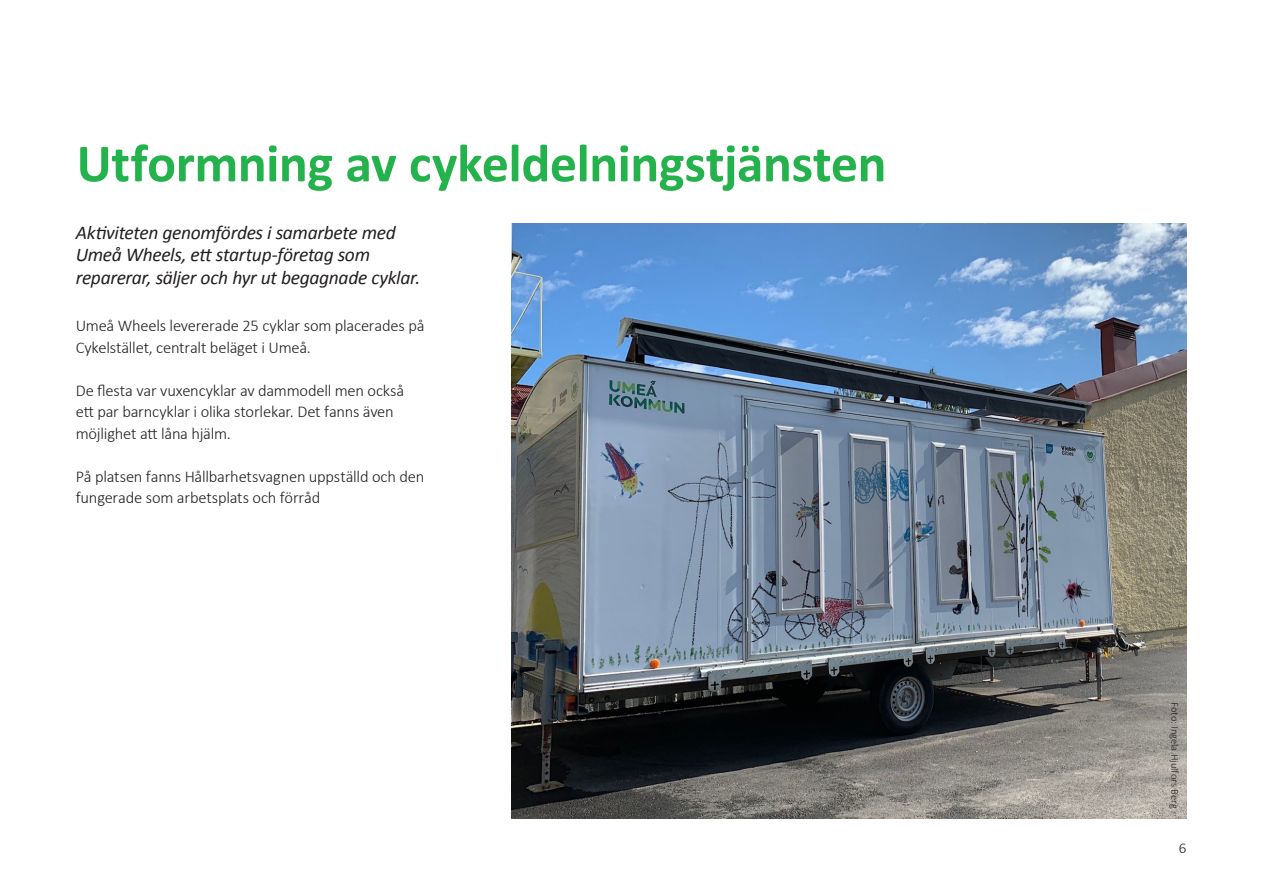
<style>
.page{position:relative;width:1263px;height:893px;background:#fff}
.page>*{position:absolute;margin:0;border:0;box-sizing:border-box;transform-origin:0 0}
.Rubrik_36_pkt__bold{font:700 54px "Calibri";letter-spacing:-.01em;color:#23b24b}
.Ingress{font:italic 19.5px/22.5px "Calibri";letter-spacing:-.015em;color:#231f20}
.Bröd{font:300 16.5px/21.5px "Calibri";letter-spacing:-.015em;color:#231f20}
.t1{font:300 15px "Calibri";color:#231f20}
.Fotobyline{font:300 10.5px "Calibri";letter-spacing:.005em;color:#231f20}
</style>
<div class="page">
<img style="left:511px;top:223px;width:675px;height:595px">
<h1 class="Rubrik_36_pkt__bold" style="left:77px;top:129px;width:811px">Utformning av cykeldelningstjänsten</h1>
<p class="Ingress" style="left:76px;top:220px;width:346px">Aktiviteten genomfördes i samarbete med<br>Umeå Wheels, ett startup-företag som reparerar, säljer och hyr ut begagnade cyklar.</p>
<p class="Bröd" style="left:76px;top:314px;width:350px">Umeå Wheels levererade 25 cyklar som placerades på<br>Cykelstället, centralt beläget i Umeå.</p>
<p class="Bröd" style="left:76px;top:379px;width:330px">De flesta var vuxencyklar av dammodell men också ett par barncyklar i olika storlekar. Det fanns även möjlighet att låna hjälm.</p>
<p class="Bröd" style="left:76px;top:465px;width:350px">På platsen fanns Hållbarhetsvagnen uppställd och den fungerade som arbetsplats och förråd</p>
<p class="Fotobyline" style="left:1181px;top:702px;width:108px;rotate:90deg">Foto: Ingela Hjulfors Berg</p>
<p class="t1" style="left:1179px;top:838px;width:9px">6</p>
</div>
